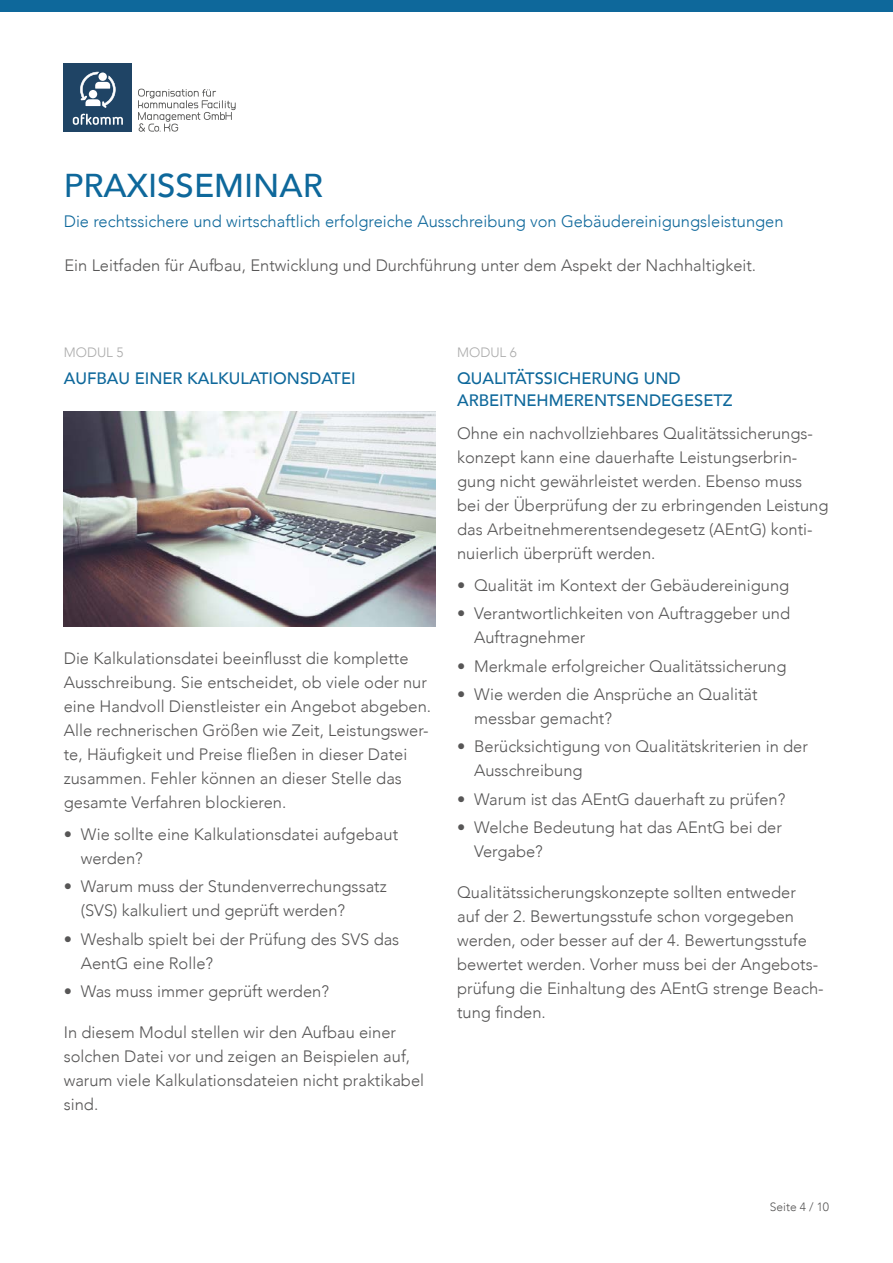
<style>
.page{position:relative;width:893px;height:1263px;background:#fff}
.page>*{position:absolute;margin:0;border:0;box-sizing:border-box;transform-origin:0 0}
.t1{font:500 33px "Avenir";color:#0e689b}
.t2{font:300 16.5px/24px "Avenir";color:#575656}
.t3{font:300 16.5px "Avenir";color:#0e689b}
.t4{font:500 16.5px/22.5px "Avenir";color:#0e689b}
.t5{font:300 13.5px "Avenir";color:#ababab}
.t6{font:300 12px "Avenir";color:#575656}
</style>
<div class="page">
<div style="left:0;top:0;width:893px;height:11px;background:#0e689b"></div>
<div style="left:64px;top:64px;width:68px;height:68px;background:#1f4465"></div>
<svg style="left:73px;top:114px;width:50px;height:11px"></svg>
<svg style="left:80px;top:72px;width:36px;height:36px"></svg>
<svg style="left:138px;top:89px;width:98px;height:43px"></svg>
<img style="left:64px;top:412px;width:372px;height:214px">
<h1 class="t1" style="left:64px;top:157px;width:261px">PRAXISSEMINAR</h1>
<p class="t3" style="left:64px;top:212px;width:721px">Die rechtssichere und wirtschaftlich erfolgreiche Ausschreibung von Gebäudereinigungsleistungen</p>
<p class="t2" style="left:64px;top:253px;width:693px">Ein Leitfaden für Aufbau, Entwicklung und Durchführung unter dem Aspekt der Nachhaltigkeit.</p>
<p class="t5" style="left:64px;top:344px;width:61px">MODUL 5</p>
<p class="t4" style="left:64px;top:366px;width:293px">AUFBAU EINER KALKULATIONSDATEI</p>
<p class="t2" style="left:64px;top:646px;width:369px">Die Kalkulationsdatei beeinflusst die komplette Ausschreibung. Sie entscheidet, ob viele oder nur eine Handvoll Dienstleister ein Angebot abgeben.<br>Alle rechnerischen Größen wie Zeit, Leistungswer&shy;te, Häufigkeit und Preise fließen in dieser Datei zusammen. Fehler können an dieser Stelle das gesamte Verfahren blockieren.</p>
<p class="t2" style="left:81px;top:822px;width:319px;text-indent:-17px">• Wie sollte eine Kalkulationsdatei aufgebaut werden?</p>
<p class="t2" style="left:81px;top:875px;width:307px;text-indent:-17px">• Warum muss der Stundenverrechungssatz (SVS) kalkuliert und geprüft werden?</p>
<p class="t2" style="left:81px;top:927px;width:320px;text-indent:-17px">• Weshalb spielt bei der Prüfung des SVS das<br>AentG eine Rolle?</p>
<p class="t2" style="left:64px;top:979px;width:267px">• Was muss immer geprüft werden?</p>
<p class="t2" style="left:64px;top:1020px;width:362px">In diesem Modul stellen wir den Aufbau einer solchen Datei vor und zeigen an Beispielen auf, warum viele Kalkulationsdateien nicht praktikabel sind.</p>
<p class="t5" style="left:457px;top:344px;width:61px">MODUL 6</p>
<p class="t4" style="left:457px;top:366px;width:277px">QUALITÄTSSICHERUNG UND<br>ARBEITNEHMERENTSENDEGESETZ</p>
<p class="t2" style="left:457px;top:421px;width:373px">Ohne ein nachvollziehbares Qualitätssicherungs&shy;konzept kann eine dauerhafte Leistungserbrin&shy;gung nicht gewährleistet werden. Ebenso muss bei der Überprüfung der zu erbringenden Leistung das Arbeitnehmerentsendegesetz (AEntG) konti&shy;nuierlich überprüft werden.</p>
<p class="t2" style="left:457px;top:573px;width:334px">• Qualität im Kontext der Gebäudereinigung</p>
<p class="t2" style="left:474px;top:602px;width:318px;text-indent:-17px">• Verantwortlichkeiten von Auftraggeber und<br>Auftragnehmer</p>
<p class="t2" style="left:457px;top:654px;width:331px">• Merkmale erfolgreicher Qualitätssicherung</p>
<p class="t2" style="left:474px;top:682px;width:285px;text-indent:-17px">• Wie werden die Ansprüche an Qualität messbar gemacht?</p>
<p class="t2" style="left:474px;top:734px;width:335px;text-indent:-17px">• Berücksichtigung von Qualitätskriterien in der<br>Ausschreibung</p>
<p class="t2" style="left:457px;top:787px;width:330px">• Warum ist das AEntG dauerhaft zu prüfen?</p>
<p class="t2" style="left:474px;top:815px;width:309px;text-indent:-17px">• Welche Bedeutung hat das AEntG bei der<br>Vergabe?</p>
<p class="t2" style="left:457px;top:880px;width:368px">Qualitätssicherungskonzepte sollten entweder<br>auf der 2. Bewertungsstufe schon vorgegeben werden, oder besser auf der 4. Bewertungsstufe bewertet werden. Vorher muss bei der Angebots&shy;prüfung die Einhaltung des AEntG strenge Beach&shy;tung finden.</p>
<p class="t6" style="left:770px;top:1200px;width:61px">Seite 4 / 10</p>
</div>
